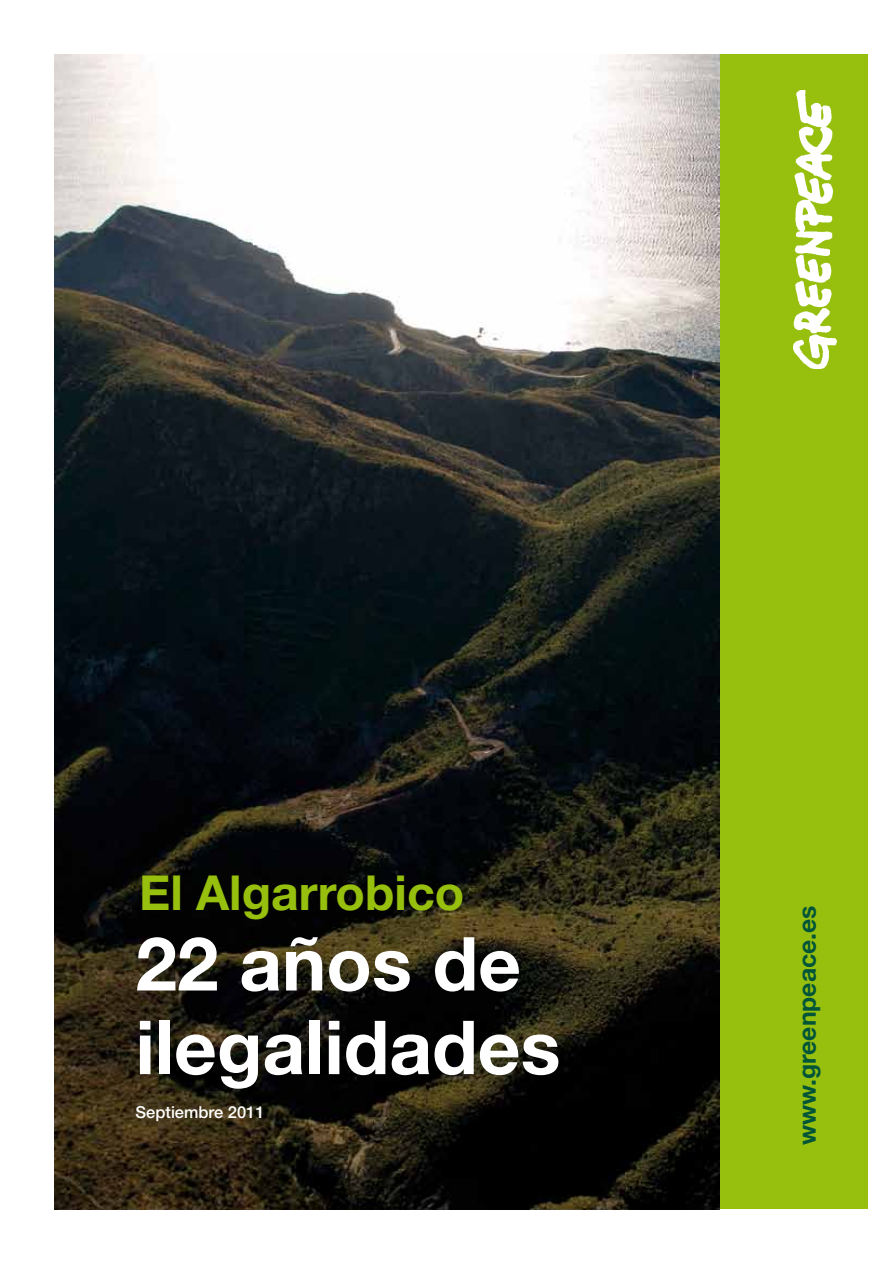
<style>
.page{position:relative;width:893px;height:1263px;background:#fff}
.page>*{position:absolute;margin:0;border:0;box-sizing:border-box;transform-origin:0 0}
.t1{font:700 74.55px/83.6px "Helvetica Neue LT Std";color:#fff}
.t2{font:700 48.3px "Helvetica Neue LT Std";color:#97bf0d}
.t3{font:700 24.75px "Helvetica Neue LT Std";color:#005539}
.t4{font:500 16.5px "Helvetica Neue LT Std";color:#fff}
</style>
<div class="page">
<div style="left:54px;top:54px;width:813px;height:1155px;background:#97bf0d"></div>
<img style="left:54px;top:54px;width:665px;height:1155px">
<img style="left:793px;top:90px;width:43px;height:279px">
<p class="t2" style="left:139px;top:863px;width:327px">El Algarrobico</p>
<p class="t1" style="left:136px;top:920px;width:426px">22 años de ilegalidades</p>
<p class="t4" style="left:136px;top:1102px;width:130px">Septiembre 2011</p>
<p class="t3" style="left:792px;top:1145px;width:241px;rotate:-90deg">www.greenpeace.es</p>
</div>
